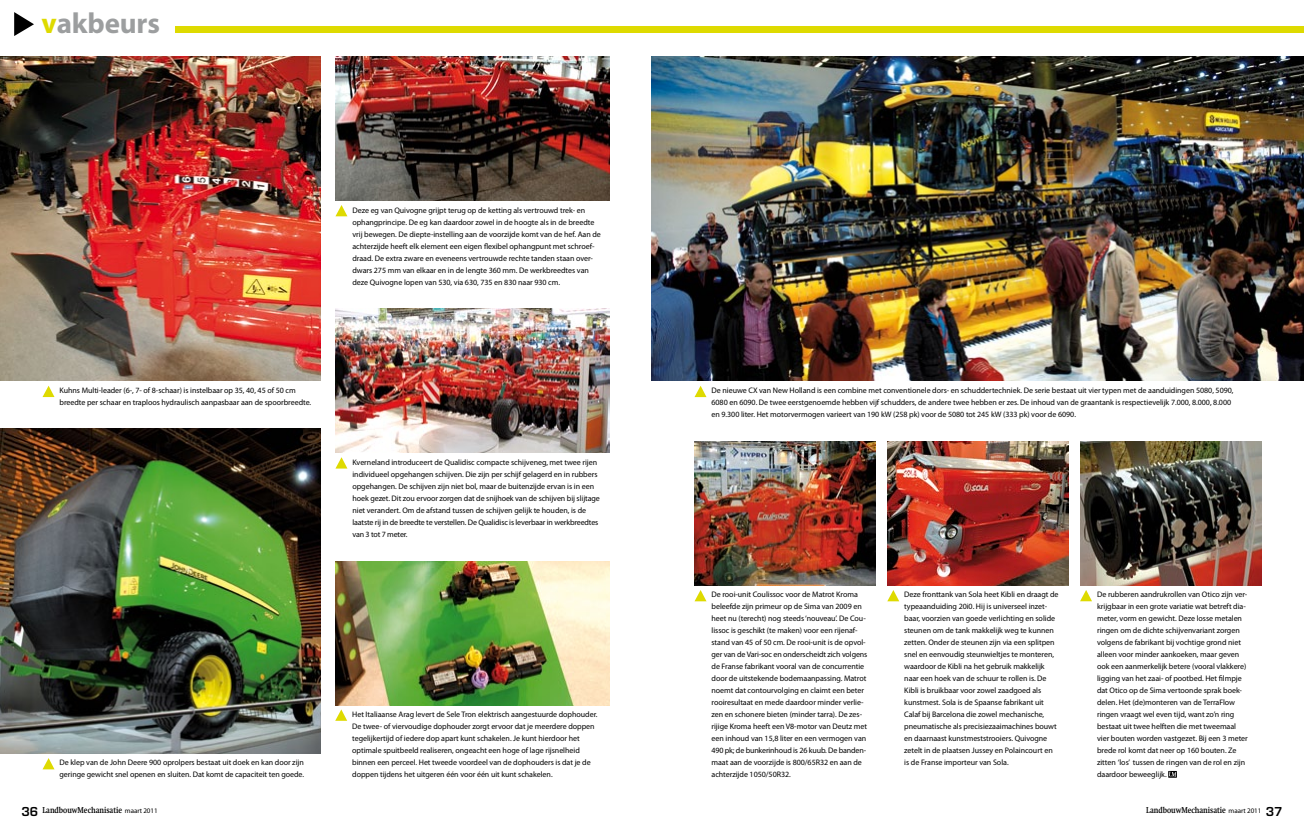
<style>
.page{position:relative;width:1304px;height:837px;background:#fff}
.page>*{position:absolute;margin:0;border:0;box-sizing:border-box;transform-origin:0 0}
.t1{font:700 29px "Myriad Pro";letter-spacing:-.005em;color:#9c9e9f}
.t2{font:700 8.4px "Swift";letter-spacing:-.005em;color:#000;scale:.83 1}
.t3{font:8px/12px "Myriad Pro";letter-spacing:-.005em;color:#000}
.s1{color:#deda00}
.s2{font-family:"Eurostile LT Std";font-weight:600;font-size:12px}
.s3{font-family:"Myriad Pro";font-weight:400;font-size:7px}
</style>
<div class="page">
<svg style="left:1168px;top:770px;width:9px;height:7px"></svg>
<svg style="left:1169px;top:771px;width:7px;height:5px"></svg>
<img style="left:335px;top:57px;width:274px;height:144px">
<img style="left:335px;top:309px;width:274px;height:144px">
<img style="left:335px;top:561px;width:274px;height:144px">
<img style="left:0;top:57px;width:320px;height:324px">
<img style="left:652px;top:57px;width:652px;height:324px">
<img style="left:694px;top:441px;width:182px;height:144px">
<img style="left:0;top:429px;width:320px;height:324px">
<img style="left:1080px;top:441px;width:181px;height:144px">
<img style="left:887px;top:441px;width:182px;height:144px">
<div style="left:176px;top:27px;width:476px;height:6px;background:#deda00"></div>
<svg style="left:14px;top:12px;width:20px;height:24px"></svg>
<div style="left:652px;top:27px;width:652px;height:6px;background:#deda00"></div>
<svg style="left:335px;top:205px;width:12px;height:11px"></svg>
<svg style="left:335px;top:457px;width:12px;height:11px"></svg>
<svg style="left:335px;top:709px;width:12px;height:11px"></svg>
<svg style="left:43px;top:385px;width:12px;height:12px"></svg>
<svg style="left:694px;top:386px;width:12px;height:11px"></svg>
<svg style="left:694px;top:590px;width:12px;height:11px"></svg>
<svg style="left:43px;top:758px;width:12px;height:11px"></svg>
<svg style="left:1080px;top:590px;width:12px;height:11px"></svg>
<svg style="left:887px;top:590px;width:12px;height:11px"></svg>
<h1 class="t1" style="left:42px;top:7px;width:120px"><span class="s1">v</span>akbeurs</h1>
<p class="t3" style="left:352px;top:204px;width:250px">Deze eg van Quivogne grijpt terug op de ketting als vertrouwd trek- en ophangprincipe. De eg kan daardoor zowel in de hoogte als in de breedte vrij bewegen. De diepte-instelling aan de voorzijde komt van de hef. Aan de achterzijde heeft elk element een eigen flexibel ophangpunt met schroef&shy;draad. De extra zware en eveneens vertrouwde rechte tanden staan over&shy;dwars 275 mm van elkaar en in de lengte 360 mm. De werkbreedtes van deze Quivogne lopen van 530, via 630, 735 en 830 naar 930 cm.</p>
<p class="t3" style="left:60px;top:384px;width:253px">Kuhns Multi-leader (6-, 7- of 8-schaar) is instelbaar op 35, 40, 45 of 50 cm breedte per schaar en traploos hydraulisch aanpasbaar aan de spoorbreedte.</p>
<p class="t3" style="left:711px;top:384px;width:523px">De nieuwe CX van New Holland is een combine met conventionele dors- en schuddertechniek. De serie bestaat uit vier typen met de aanduidingen 5080, 5090,<br>6080 en 6090. De twee eerstgenoemde hebben vijf schudders, de andere twee hebben er zes. De inhoud van de graantank is respectievelijk 7.000, 8.000, 8.000 en 9.300 liter. Het motorvermogen varieert van 190 kW (258 pk) voor de 5080 tot 245 kW (333 pk) voor de 6090.</p>
<p class="t3" style="left:352px;top:456px;width:249px">Kverneland introduceert de Qualidisc compacte schijveneg, met twee rijen individueel opgehangen schijven. Die zijn per schijf gelagerd en in rubbers opgehangen. De schijven zijn niet bol, maar de buitenzijde ervan is in een hoek gezet. Dit zou ervoor zorgen dat de snijhoek van de schijven bij slijtage niet verandert. Om de afstand tussen de schijven gelijk te houden, is de laatste rij in de breedte te verstellen. De Qualidisc is leverbaar in werkbreedtes van 3 tot 7 meter.</p>
<p class="t3" style="left:60px;top:756px;width:246px">De klep van de John Deere 900 oprolpers bestaat uit doek en kan door zijn geringe gewicht snel openen en sluiten. Dat komt de capaciteit ten goede.</p>
<p class="t2" style="left:21px;top:805px;width:166px"><span class="s2">36</span> LandbouwMechanisatie <span class="s3">maart 2011</span></p>
<p class="t3" style="left:352px;top:708px;width:247px">Het Italiaanse Arag levert de Sele Tron elektrisch aangestuurde dophouder.<br>De twee- of viervoudige dophouder zorgt ervoor dat je meerdere doppen tegelijkertijd of iedere dop apart kunt schakelen. Je kunt hierdoor het optimale spuitbeeld realiseren, ongeacht een hoge of lage rijsnelheid binnen een perceel. Het tweede voordeel van de dophouders is dat je de doppen tijdens het uitgeren één voor één uit kunt schakelen.</p>
<p class="t3" style="left:711px;top:588px;width:157px">De rooi-unit Coulissoc voor de Matrot Kroma beleefde zijn primeur op de Sima van 2009 en heet nu (terecht) nog steeds ‘nouveau’. De Cou&shy;lissoc is geschikt (te maken) voor een rijenaf&shy;stand van 45 of 50 cm. De rooi-unit is de opvol&shy;ger van de Vari-soc en onderscheidt zich volgens de Franse fabrikant vooral van de concurrentie door de uitstekende bodemaanpassing. Matrot noemt dat contourvolging en claimt een beter rooiresultaat en mede daardoor minder verlie&shy;zen en schonere bieten (minder tarra). De zes&shy;rijige Kroma heeft een V8-motor van Deutz met een inhoud van 15,8 liter en een vermogen van 490 pk; de bunkerinhoud is 26 kuub. De banden&shy;maat aan de voorzijde is 800/65R32 en aan de achterzijde 1050/50R32.</p>
<p class="t3" style="left:904px;top:588px;width:156px">Deze fronttank van Sola heet Kibli en draagt de typeaanduiding 20i0. Hij is universeel inzet&shy;baar, voorzien van goede verlichting en solide steunen om de tank makkelijk weg te kunnen zetten. Onder de steunen zijn via een splitpen snel en eenvoudig steunwieltjes te monteren, waardoor de Kibli na het gebruik makkelijk naar een hoek van de schuur te rollen is. De Kibli is bruikbaar voor zowel zaadgoed als kunstmest. Sola is de Spaanse fabrikant uit Calaf bij Barcelona die zowel mechanische, pneumatische als precisiezaaimachines bouwt en daarnaast kunstmeststrooiers. Quivogne zetelt in de plaatsen Jussey en Polaincourt en is de Franse importeur van Sola.</p>
<p class="t3" style="left:1097px;top:588px;width:152px">De rubberen aandrukrollen van Otico zijn ver&shy;krijgbaar in een grote variatie wat betreft dia&shy;meter, vorm en gewicht. Deze losse metalen ringen om de dichte schijvenvariant zorgen volgens de fabrikant bij vochtige grond niet alleen voor minder aankoeken, maar geven ook een aanmerkelijk betere (vooral vlakkere) ligging van het zaai- of pootbed. Het filmpje dat Otico op de Sima vertoonde sprak boek&shy;delen. Het (de)monteren van de TerraFlow ringen vraagt wel even tijd, want zo’n ring bestaat uit twee helften die met tweemaal vier bouten worden vastgezet. Bij een 3 meter brede rol komt dat neer op 160 bouten. Ze zitten ‘los’ tussen de ringen van de rol en zijn daardoor beweeglijk.</p>
<p class="t2" style="left:1146px;top:805px;width:166px">LandbouwMechanisatie <span class="s3">maart 2011</span> <span class="s2">37</span></p>
</div>
